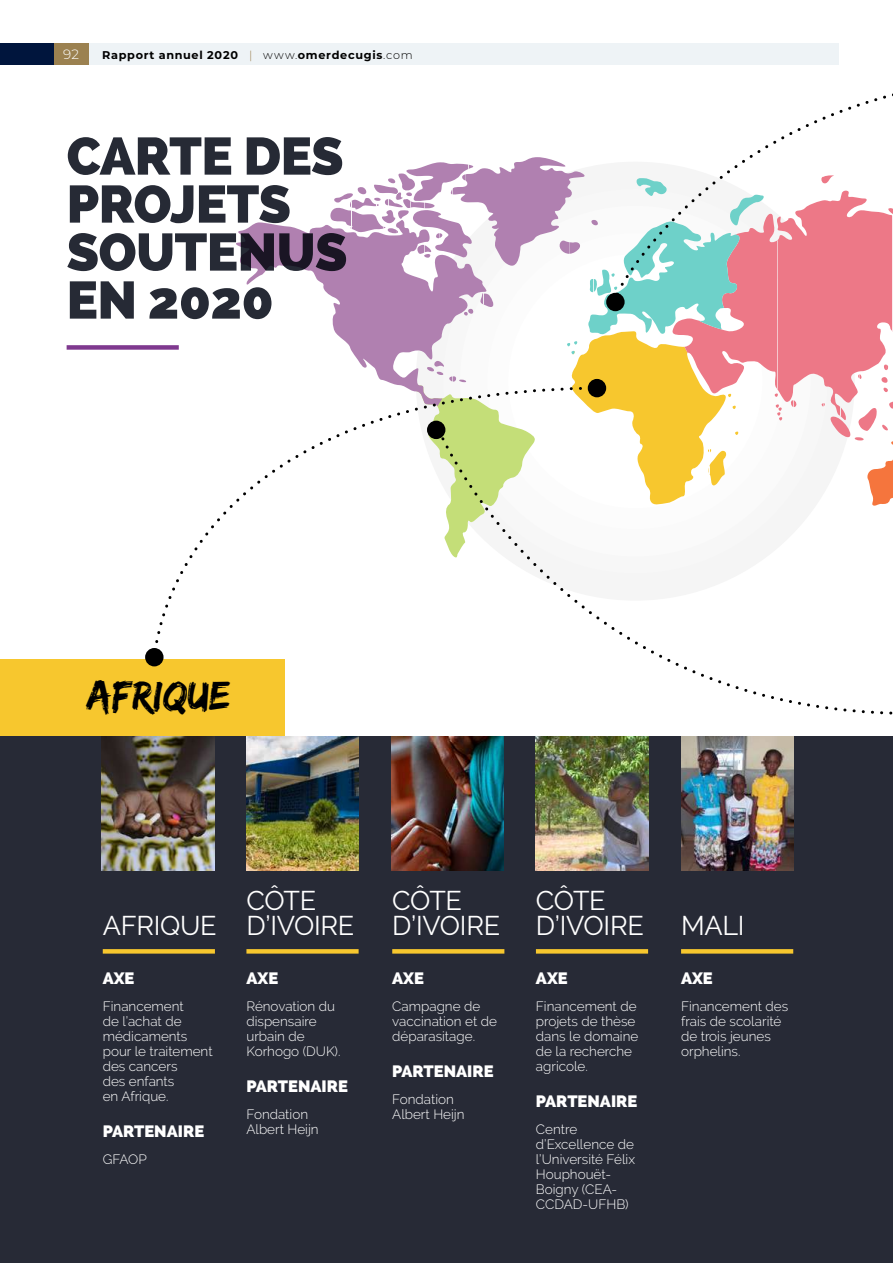
<style>
.page{position:relative;width:893px;height:1263px;background:#fff}
.page>*{position:absolute;margin:0;border:0;box-sizing:border-box;transform-origin:0 0}
.t1{font:800 52.5px/48px "Raleway";letter-spacing:-.01em;color:#262a35}
.t2{font:42px "Edo";color:#000}
.t3{font:27px/25.5px "Raleway";letter-spacing:-.01em;color:#fff}
.t4{font:800 16.5px "Raleway";color:#fff}
.t5{font:300 13.5px/15px "Raleway";color:#fff}
.t6{font:300 13.5px "Montserrat";color:#fff}
.t7{font:700 11.25px "Montserrat";letter-spacing:.065em;color:#000}
.s1{font-weight:300;color:#9b8150}
.s2{font-weight:300}
</style>
<div class="page">
<div style="left:0;top:659px;width:284px;height:78px;background:#f7c72e"></div>
<div style="left:0;top:737px;width:893px;height:526px;background:#272a36"></div>
<svg style="left:236px;top:157px;width:349px;height:228px"></svg>
<svg style="left:767px;top:294px;width:126px;height:133px;fill:#ed7887"></svg>
<svg style="left:866px;top:404px;width:27px;height:23px"></svg>
<svg style="left:103px;top:949px;width:112px;height:4px"></svg>
<svg style="left:246px;top:949px;width:113px;height:4px"></svg>
<img style="left:102px;top:737px;width:112px;height:133px">
<img style="left:246px;top:737px;width:113px;height:133px">
<svg style="left:392px;top:949px;width:112px;height:4px"></svg>
<svg style="left:536px;top:949px;width:112px;height:4px"></svg>
<img style="left:391px;top:737px;width:113px;height:133px">
<img style="left:536px;top:854px;width:112px;height:16px">
<svg style="left:681px;top:949px;width:112px;height:4px"></svg>
<img style="left:681px;top:854px;width:112px;height:16px">
<svg style="left:155px;top:385px;width:409px;height:258px"></svg>
<svg style="left:719px;top:93px;width:174px;height:201px"></svg>
<svg style="left:567px;top:178px;width:200px;height:249px"></svg>
<img style="left:435px;top:427px;width:458px;height:427px">
<svg style="left:417px;top:385px;width:119px;height:175px"></svg>
<div style="left:145px;top:648px;width:19px;height:18px;background:#000;border-radius:50%"></div>
<div style="left:67px;top:345px;width:112px;height:5px;background:#7f398f"></div>
<div style="left:75px;top:43px;width:764px;height:22px;background:#eef3f6"></div>
<div style="left:0;top:43px;width:54px;height:22px;background:#00153d"></div>
<div style="left:54px;top:43px;width:34px;height:22px;background:#9b8150"></div>
<p class="t6" style="left:63px;top:45px;width:17px">92</p>
<p class="t7" style="left:102px;top:47px;width:312px">Rapport annuel 2020 <span class="s1">|</span> <span class="s2">www.</span>omerdecugis<span class="s2">.com</span></p>
<h1 class="t1" style="left:67px;top:132px;width:282px">CARTE DES<br>PROJETS<br>SOUTENUS<br>EN 2020</h1>
<h2 class="t2" style="left:88px;top:670px;width:144px">AFRIQUE</h2>
<h3 class="t3" style="left:103px;top:912px;width:115px">AFRIQUE</h3>
<p class="t4" style="left:103px;top:968px;width:33px">AXE</p>
<p class="t5" style="left:103px;top:998px;width:111px">Financement<br>de l’achat de médicaments pour le traitement des cancers<br>des enfants<br>en Afrique.</p>
<p class="t4" style="left:103px;top:1121px;width:103px">PARTENAIRE</p>
<p class="t5" style="left:103px;top:1151px;width:45px">GFAOP</p>
<h3 class="t3" style="left:246px;top:887px;width:109px">CÔTE<br>D’IVOIRE</h3>
<p class="t4" style="left:246px;top:968px;width:33px">AXE</p>
<p class="t5" style="left:246px;top:998px;width:96px">Rénovation du dispensaire urbain de<br>Korhogo (DUK).</p>
<p class="t4" style="left:246px;top:1076px;width:103px">PARTENAIRE</p>
<p class="t5" style="left:246px;top:1106px;width:74px">Fondation<br>Albert Heijn</p>
<h3 class="t3" style="left:392px;top:887px;width:109px">CÔTE<br>D’IVOIRE</h3>
<p class="t4" style="left:392px;top:968px;width:33px">AXE</p>
<p class="t5" style="left:392px;top:998px;width:106px">Campagne de vaccination et de déparasitage.</p>
<p class="t4" style="left:392px;top:1061px;width:103px">PARTENAIRE</p>
<p class="t5" style="left:392px;top:1091px;width:74px">Fondation<br>Albert Heijn</p>
<h3 class="t3" style="left:536px;top:887px;width:109px">CÔTE<br>D’IVOIRE</h3>
<p class="t4" style="left:536px;top:968px;width:33px">AXE</p>
<p class="t5" style="left:536px;top:998px;width:104px">Financement de projets de thèse dans le domaine de la recherche agricole.</p>
<p class="t4" style="left:536px;top:1091px;width:103px">PARTENAIRE</p>
<p class="t5" style="left:536px;top:1121px;width:101px">Centre d’Excellence de l’Université Félix<br>Houphouët-<br>Boigny (CEA-<br>CCDAD-UFHB)</p>
<h3 class="t3" style="left:681px;top:912px;width:65px">MALI</h3>
<p class="t4" style="left:681px;top:968px;width:33px">AXE</p>
<p class="t5" style="left:681px;top:998px;width:109px">Financement des frais de scolarité de trois jeunes orphelins.</p>
</div>
